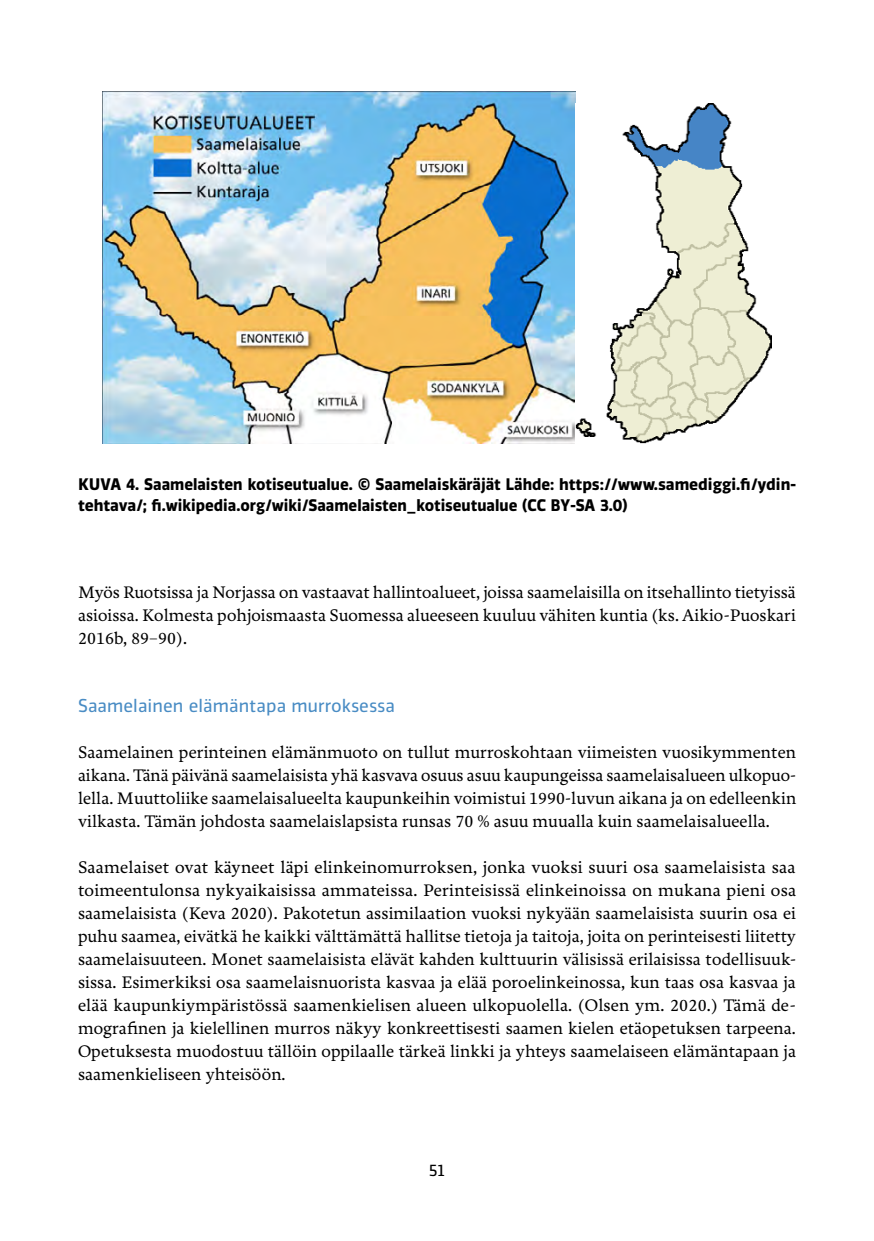
<style>
.page{position:relative;width:874px;height:1241px;background:#fff}
.page>*{position:absolute;margin:0;border:0;box-sizing:border-box;transform-origin:0 0}
.leipis_alavälillä{font:500 17.5px/22.9px "Freya";letter-spacing:.005em;color:#000;text-align:justify}
.Otsikko_1_ei_viivaa{font:17.5px "Vinkel";letter-spacing:.005em;color:#498cc4}
.Kuvioteksti_Kuvio{font:700 15.75px/21px "Vinkel";color:#000}
.t1{font:15.75px "Vinkel";color:#000}
</style>
<div class="page">
<img style="left:102px;top:92px;width:473px;height:352px">
<img style="left:575px;top:103px;width:196px;height:341px">
<p class="Kuvioteksti_Kuvio" style="left:78px;top:473px;width:719px">KUVA 4. Saamelaisten kotiseutualue. © Saamelaiskäräjät Lähde: https://www.samediggi.fi/ydin&shy;tehtava/; fi.wikipedia.org/wiki/Saamelaisten_kotiseutualue (CC BY-SA 3.0)</p>
<p class="leipis_alavälillä" style="left:78px;top:580px;width:719px">Myös Ruotsissa ja Norjassa on vastaavat hallintoalueet, joissa saamelaisilla on itsehallinto tietyissä asioissa. Kolmesta pohjoismaasta Suomessa alueeseen kuuluu vähiten kuntia (ks. Aikio-Puoskari 2016b, 89–90).</p>
<h3 class="Otsikko_1_ei_viivaa" style="left:78px;top:694px;width:318px">Saamelainen elämäntapa murroksessa</h3>
<p class="leipis_alavälillä" style="left:78px;top:741px;width:719px">Saamelainen perinteinen elämänmuoto on tullut murroskohtaan viimeisten vuosikymmenten aikana. Tänä päivänä saamelaisista yhä kasvava osuus asuu kaupungeissa saamelaisalueen ulkopuo&shy;lella. Muuttoliike saamelaisalueelta kaupunkeihin voimistui 1990-luvun aikana ja on edelleenkin vilkasta. Tämän johdosta saamelaislapsista runsas 70 % asuu muualla kuin saamelaisalueella.</p>
<p class="leipis_alavälillä" style="left:78px;top:856px;width:719px">Saamelaiset ovat käyneet läpi elinkeinomurroksen, jonka vuoksi suuri osa saamelaisista saa toimeentulonsa nykyaikaisissa ammateissa. Perinteisissä elinkeinoissa on mukana pieni osa saamelaisista (Keva 2020). Pakotetun assimilaation vuoksi nykyään saamelaisista suurin osa ei puhu saamea, eivätkä he kaikki välttämättä hallitse tietoja ja taitoja, joita on perinteisesti liitetty saamelaisuuteen. Monet saamelaisista elävät kahden kulttuurin välisissä erilaisissa todellisuuk&shy;sissa. Esimerkiksi osa saamelaisnuorista kasvaa ja elää poroelinkeinossa, kun taas osa kasvaa ja elää kaupunkiympäristössä saamenkielisen alueen ulkopuolella. (Olsen ym. 2020.) Tämä de&shy;mografinen ja kielellinen murros näkyy konkreettisesti saamen kielen etäopetuksen tarpeena.<br>Opetuksesta muodostuu tällöin oppilaalle tärkeä linkki ja yhteys saamelaiseen elämäntapaan ja saamenkieliseen yhteisöön.</p>
<p class="t1" style="left:428px;top:1159px;width:18px">51</p>
</div>
